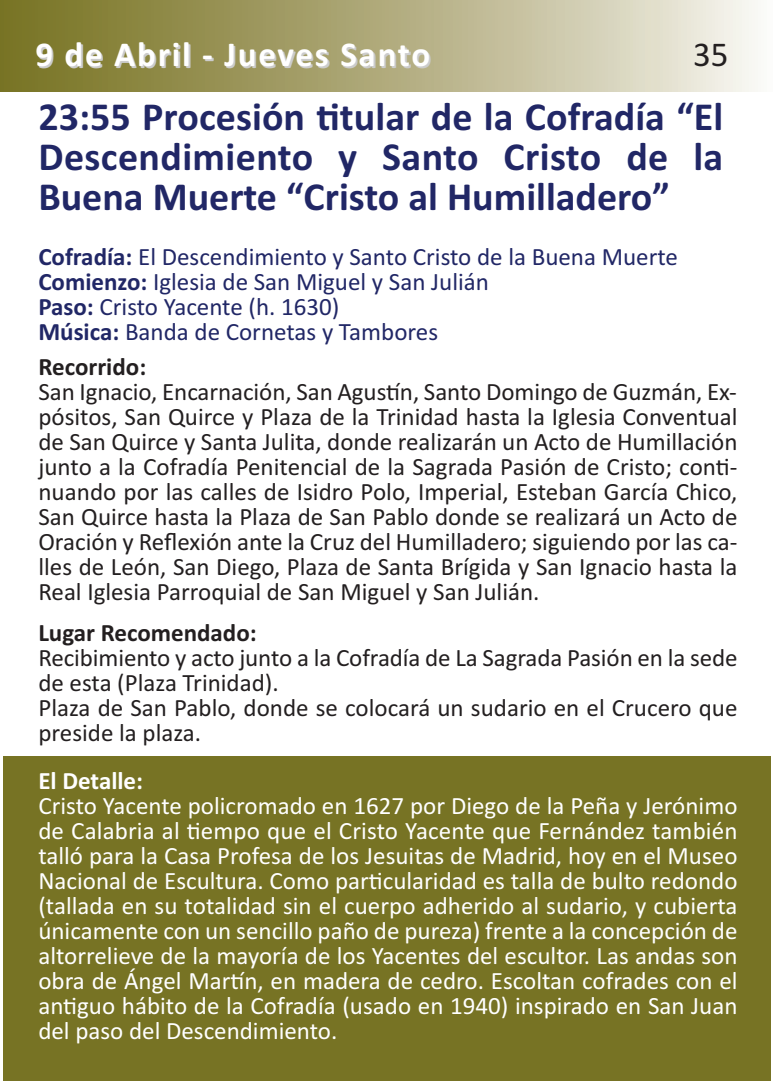
<style>
.page{position:relative;width:773px;height:1081px;background:#fff}
.page>*{position:absolute;margin:0;border:0;box-sizing:border-box;transform-origin:0 0}
.t1{font:700 40px/40px "Calibri";color:#212766;text-align:justify}
.t2{font:700 35px "Calibri";letter-spacing:.05em;color:#fff}
.t3{font:35px "Calibri";color:#231f20}
.t4{font:25px/25px "Calibri";color:#231f20}
.t5{font:25px/25px "Calibri";color:#fff;text-align:justify}
.t6{font:25px/25px "Calibri";color:#212766}
.t7{font:700 25px "Calibri";color:#231f20}
.t8{font:700 25px "Calibri";color:#fff}
.s1{font-weight:700}
</style>
<div class="page">
<div style="left:0;top:0;width:772px;height:91px;background:linear-gradient(to right,#736d1a,#f4f2eb)"></div>
<div style="left:3px;top:756px;width:767px;height:325px;background:#777324"></div>
<h2 class="t2" style="left:35px;top:33px;width:396px">9 de Abril - Jueves Santo</h2>
<h2 class="t3" style="left:693px;top:33px;width:37px">35</h2>
<h1 class="t1" style="left:38px;top:96px;width:686px">23:55 Procesión titular de la Cofradía “El Descendimiento y Santo Cristo de la Buena Muerte “Cristo al Humilladero”</h1>
<p class="t6" style="left:38px;top:243px;width:641px"><span class="s1">Cofradía:</span> El Descendimiento y Santo Cristo de la Buena Muerte <span class="s1">Comienzo:</span> Iglesia de San Miguel y San Julián<br><span class="s1">Paso:</span> Cristo Yacente (h. 1630)<br><span class="s1">Música:</span> Banda de Cornetas y Tambores</p>
<p class="t7" style="left:38px;top:351px;width:109px">Recorrido:</p>
<p class="t4" style="left:38px;top:378px;width:700px;text-align:justify">San Ignacio, Encarnación, San Agustín, Santo Domingo de Guzmán, Ex&shy;pósitos, San Quirce y Plaza de la Trinidad hasta la Iglesia Conventual de San Quirce y Santa Julita, donde realizarán un Acto de Humillación junto a la Cofradía Penitencial de la Sagrada Pasión de Cristo; conti&shy;nuando por las calles de Isidro Polo, Imperial, Esteban García Chico, San Quirce hasta la Plaza de San Pablo donde se realizará un Acto de Oración y Reflexión ante la Cruz del Humilladero; siguiendo por las ca&shy;lles de León, San Diego, Plaza de Santa Brígida y San Ignacio hasta la Real Iglesia Parroquial de San Miguel y San Julián.</p>
<p class="t7" style="left:38px;top:617px;width:220px">Lugar Recomendado:</p>
<p class="t4" style="left:38px;top:645px;width:700px">Recibimiento y acto junto a la Cofradía de La Sagrada Pasión en la sede de esta (Plaza Trinidad).<br>Plaza de San Pablo, donde se colocará un sudario en el Crucero que preside la plaza.</p>
<p class="t8" style="left:38px;top:765px;width:106px">El Detalle:</p>
<p class="t5" style="left:38px;top:792px;width:700px">Cristo Yacente policromado en 1627 por Diego de la Peña y Jerónimo de Calabria al tiempo que el Cristo Yacente que Fernández también talló para la Casa Profesa de los Jesuitas de Madrid, hoy en el Museo Nacional de Escultura. Como particularidad es talla de bulto redondo (tallada en su totalidad sin el cuerpo adherido al sudario, y cubierta únicamente con un sencillo paño de pureza) frente a la concepción de altorrelieve de la mayoría de los Yacentes del escultor. Las andas son obra de Ángel Martín, en madera de cedro. Escoltan cofrades con el antiguo hábito de la Cofradía (usado en 1940) inspirado en San Juan del paso del Descendimiento.</p>
</div>
